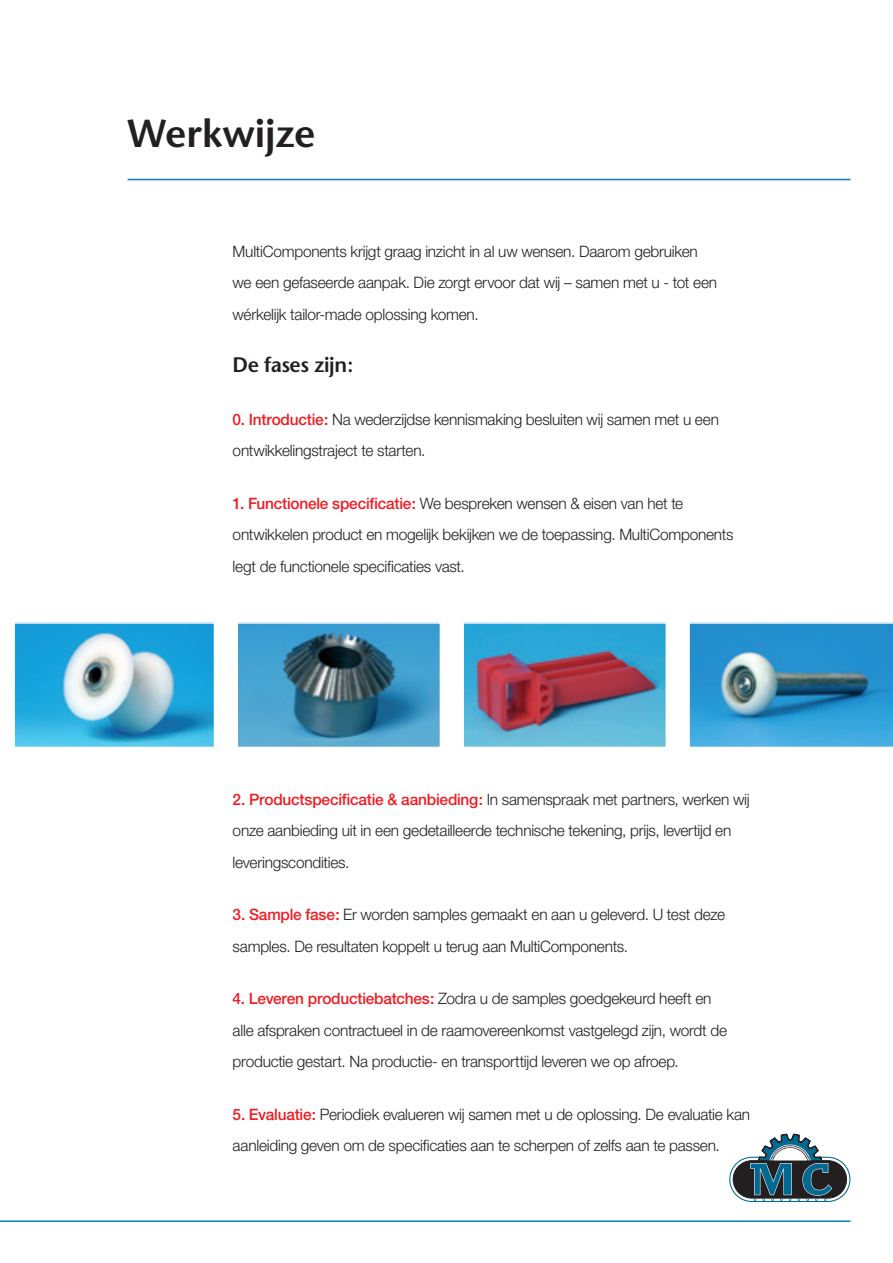
<style>
.page{position:relative;width:893px;height:1263px;background:#fff}
.page>*{position:absolute;margin:0;border:0;box-sizing:border-box;transform-origin:0 0}
.t1{font:600 39px "Stone Sans";letter-spacing:-.005em;color:#231f20}
.t2{font:600 21px "Stone Sans";letter-spacing:-.025em;color:#231f20}
.t3{font:300 15.75px/31.5px "Helvetica Neue";letter-spacing:-.015em;color:#231f20}
.s1{font-weight:500;color:#ee1d23}
</style>
<div class="page">
<hr style="left:0;top:1220px;width:850px;height:2px;background:#007ec5">
<svg style="left:729px;top:1134px;width:121px;height:68px"></svg>
<hr style="left:128px;top:179px;width:722px;height:1px;background:#007ec5">
<img style="left:16px;top:625px;width:196px;height:120px">
<div style="left:11px;top:622px;width:204px;height:126px;border:2px solid #fff"></div>
<img style="left:240px;top:625px;width:198px;height:120px">
<div style="left:237px;top:622px;width:204px;height:126px;border:2px solid #fff"></div>
<img style="left:465px;top:625px;width:199px;height:120px">
<div style="left:462px;top:622px;width:205px;height:126px;border:2px solid #fff"></div>
<svg style="left:689px;top:622px;width:204px;height:125px;background:#4098c8"></svg>
<h1 class="t1" style="left:128px;top:110px;width:189px">Werkwijze</h1>
<p class="t3" style="left:233px;top:235px;width:486px">MultiComponents krijgt graag inzicht in al uw wensen. Daarom gebruiken we een gefaseerde aanpak. Die zorgt ervoor dat wij – samen met u - tot een wérkelijk tailor-made oplossing komen.</p>
<h2 class="t2" style="left:233px;top:352px;width:122px">De fases zijn:</h2>
<p class="t3" style="left:233px;top:403px;width:488px"><span class="s1">0. Introductie:</span> Na wederzijdse kennismaking besluiten wij samen met u een ontwikkelingstraject te starten.</p>
<p class="t3" style="left:233px;top:487px;width:502px"><span class="s1">1. Functionele specificatie:</span> We bespreken wensen &amp; eisen van het te ontwikkelen product en mogelijk bekijken we de toepassing. MultiComponents legt de functionele specificaties vast.</p>
<p class="t3" style="left:233px;top:783px;width:519px"><span class="s1">2. Productspecificatie &amp; aanbieding:</span> In samenspraak met partners, werken wij onze aanbieding uit in een gedetailleerde technische tekening, prijs, levertijd en leveringscondities.</p>
<p class="t3" style="left:233px;top:898px;width:494px"><span class="s1">3. Sample fase:</span> Er worden samples gemaakt en aan u geleverd. U test deze samples. De resultaten koppelt u terug aan MultiComponents.</p>
<p class="t3" style="left:233px;top:982px;width:496px"><span class="s1">4. Leveren productiebatches:</span> Zodra u de samples goedgekeurd heeft en alle afspraken contractueel in de raamovereenkomst vastgelegd zijn, wordt de productie gestart. Na productie- en transporttijd leveren we op afroep.</p>
<p class="t3" style="left:233px;top:1098px;width:519px"><span class="s1">5. Evaluatie:</span> Periodiek evalueren wij samen met u de oplossing. De evaluatie kan aanleiding geven om de specificaties aan te scherpen of zelfs aan te passen.</p>
</div>
